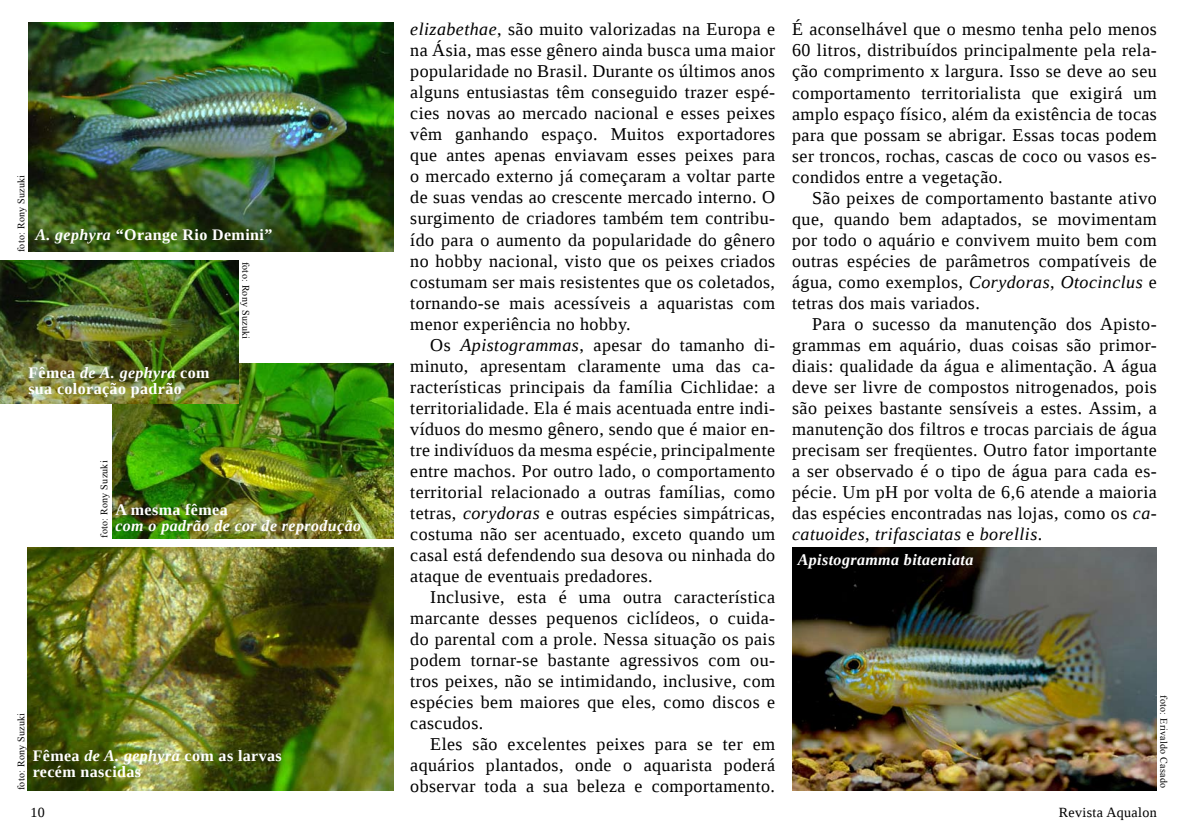
<style>
.page{position:relative;width:1191px;height:840px;background:#fff}
.page>*{position:absolute;margin:0;border:0;box-sizing:border-box;transform-origin:0 0}
.t1{font:18px/21px "Liberation Serif";letter-spacing:.025em;color:#000;text-align:justify}
.t2{font:700 16px/16px "Liberation Serif";letter-spacing:.025em;color:#fff}
.t3{font:italic 700 16px "Liberation Serif";letter-spacing:.025em;color:#fff}
.t4{font:14px "Liberation Serif";letter-spacing:.025em;color:#000}
.t5{font:10px "Times New Roman";letter-spacing:.025em;color:#000}
.s1{font-style:italic}
</style>
<div class="page">
<img style="left:28px;top:23px;width:365px;height:228px">
<img style="left:28px;top:547px;width:365px;height:243px">
<img style="left:112px;top:363px;width:281px;height:175px">
<img style="left:0;top:261px;width:238px;height:142px">
<img style="left:792px;top:547px;width:364px;height:243px">
<p class="t5" style="left:14px;top:252px;width:79px;rotate:-90deg">foto: Rony Suzuki</p>
<p class="t2" style="left:35px;top:226px;width:238px"><span class="s1">A. gephyra</span> “Orange Rio Demini”</p>
<p class="t2" style="left:28px;top:364px;width:183px">Fêmea <span class="s1">de A. gephyra</span> com sua coloração padrão</p>
<p class="t5" style="left:253px;top:261px;width:79px;rotate:90deg">foto: Rony Suzuki</p>
<p class="t5" style="left:98px;top:537px;width:79px;rotate:-90deg">foto: Rony Suzuki</p>
<p class="t2" style="left:115px;top:501px;width:114px">A mesma fêmea</p>
<p class="t3" style="left:115px;top:515px;width:247px">com o padrão de cor de reprodução</p>
<p class="t5" style="left:14px;top:789px;width:79px;rotate:-90deg">foto: Rony Suzuki</p>
<p class="t2" style="left:33px;top:747px;width:251px">Fêmea <span class="s1">de A. gephyra</span> com as larvas recém nascidas</p>
<p class="t1" style="left:410px;top:19px;width:366px"><span class="s1">elizabethae</span>, são muito valorizadas na Europa e na Ásia, mas esse gênero ainda busca uma maior popularidade no Brasil. Durante os últimos anos alguns entusiastas têm conseguido trazer espé&shy;cies novas ao mercado nacional e esses peixes vêm ganhando espaço. Muitos exportadores que antes apenas enviavam esses peixes para o mercado externo já começaram a voltar parte de suas vendas ao crescente mercado interno. O surgimento de criadores também tem contribu&shy;ído para o aumento da popularidade do gênero no hobby nacional, visto que os peixes criados costumam ser mais resistentes que os coletados, tornando-se mais acessíveis a aquaristas com menor experiência no hobby.</p>
<p class="t1" style="left:410px;top:334px;width:366px;text-indent:20px">Os <span class="s1">Apistogrammas</span>, apesar do tamanho di&shy;minuto, apresentam claramente uma das ca&shy;racterísticas principais da família Cichlidae: a territorialidade. Ela é mais acentuada entre indi&shy;víduos do mesmo gênero, sendo que é maior en&shy;tre indivíduos da mesma espécie, principalmente entre machos. Por outro lado, o comportamento territorial relacionado a outras famílias, como tetras, <span class="s1">corydoras</span> e outras espécies simpátricas, costuma não ser acentuado, exceto quando um casal está defendendo sua desova ou ninhada do ataque de eventuais predadores.</p>
<p class="t1" style="left:410px;top:586px;width:366px;text-indent:20px">Inclusive, esta é uma outra característica marcante desses pequenos ciclídeos, o cuida&shy;do parental com a prole. Nessa situação os pais podem tornar-se bastante agressivos com ou&shy;tros peixes, não se intimidando, inclusive, com espécies bem maiores que eles, como discos e cascudos.</p>
<p class="t1" style="left:410px;top:733px;width:366px;text-indent:20px">Eles são excelentes peixes para se ter em aquários plantados, onde o aquarista poderá observar toda a sua beleza e comportamento.</p>
<p class="t1" style="left:792px;top:19px;width:366px">É aconselhável que o mesmo tenha pelo menos 60 litros, distribuídos principalmente pela rela&shy;ção comprimento x largura. Isso se deve ao seu comportamento territorialista que exigirá um amplo espaço físico, além da existência de tocas para que possam se abrigar. Essas tocas podem ser troncos, rochas, cascas de coco ou vasos es&shy;condidos entre a vegetação.</p>
<p class="t1" style="left:792px;top:187px;width:366px;text-indent:20px">São peixes de comportamento bastante ativo que, quando bem adaptados, se movimentam por todo o aquário e convivem muito bem com outras espécies de parâmetros compatíveis de água, como exemplos, <span class="s1">Corydoras</span>, <span class="s1">Otocinclus</span> e tetras dos mais variados.</p>
<p class="t1" style="left:792px;top:313px;width:366px;text-indent:20px">Para o sucesso da manutenção dos Apisto&shy;grammas em aquário, duas coisas são primor&shy;diais: qualidade da água e alimentação. A água deve ser livre de compostos nitrogenados, pois são peixes bastante sensíveis a estes. Assim, a manutenção dos filtros e trocas parciais de água precisam ser freqüentes. Outro fator importante a ser observado é o tipo de água para cada es&shy;pécie. Um pH por volta de 6,6 atende a maioria das espécies encontradas nas lojas, como os <span class="s1">ca&shy;catuoides</span>, <span class="s1">trifasciatas</span> e <span class="s1">borellis</span>.</p>
<p class="t3" style="left:797px;top:549px;width:177px">Apistogramma bitaeniata</p>
<p class="t5" style="left:1170px;top:695px;width:94px;rotate:90deg">foto: Erivaldo Casado</p>
<p class="t4" style="left:30px;top:803px;width:16px">10</p>
<p class="t4" style="left:1059px;top:803px;width:99px">Revista Aqualon</p>
</div>
